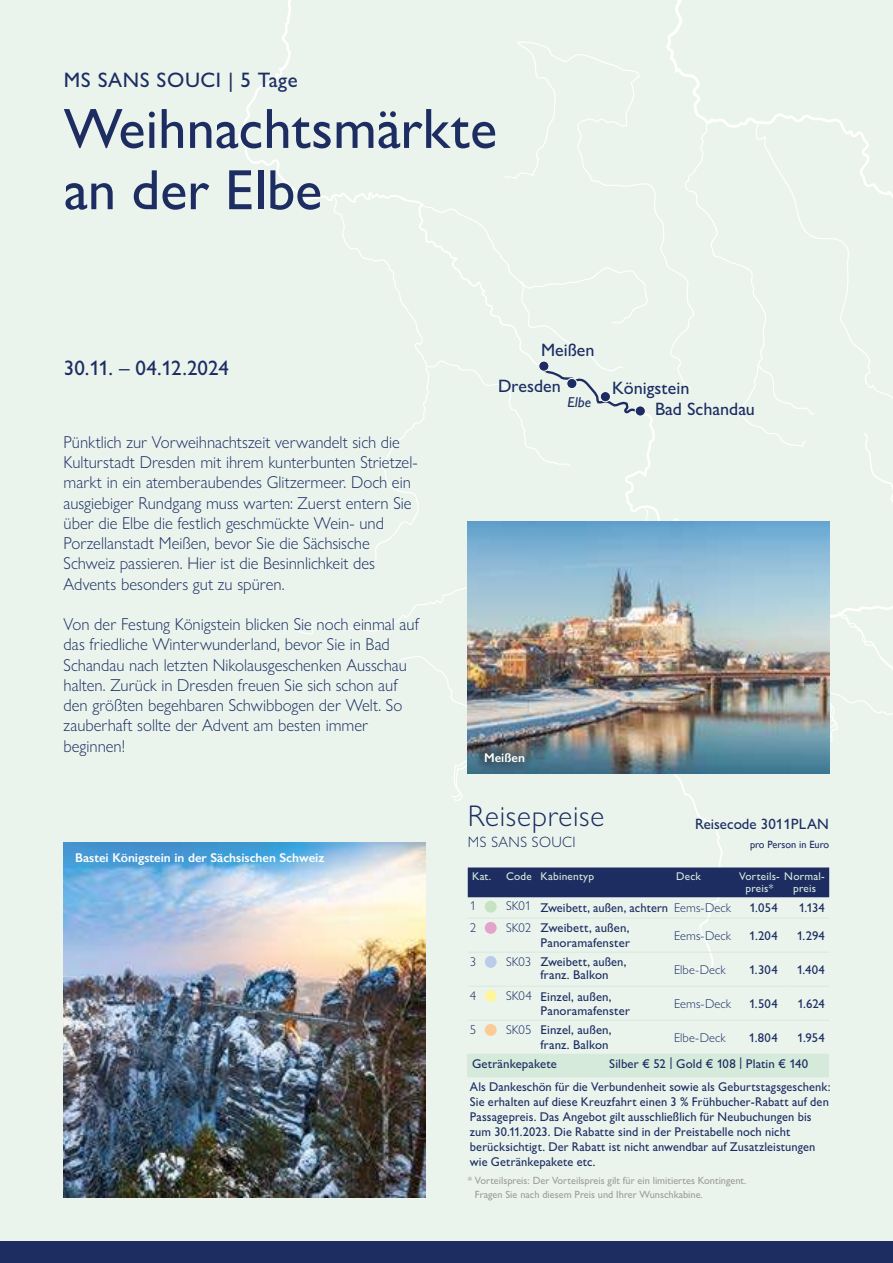
<style>
.page{position:relative;width:893px;height:1263px;background:#fff}
.page>*{position:absolute;margin:0;border:0;box-sizing:border-box;transform-origin:0 0}
.t1{font:500 57px/61.2px "Gill Sans Nova";color:#1d2d62}
.t2{font:300 30px "Gill Sans Nova";letter-spacing:.025em;color:#1d2d62}
.t3{font:500 21px "Gill Sans Nova";color:#1d2d62}
.t4{font:500 21px "Gill Sans Nova";letter-spacing:.025em;color:#1d2d62}
.t5{font:500 18px "Gill Sans Nova";color:#1d2d62}
.t6{font:300 17.25px/20.2px "Gill Sans Nova";color:#1d2d62}
.t7{font:500 15px "Gill Sans Nova";color:#1d2d62}
.t8{font:300 15px "Gill Sans Nova";letter-spacing:.025em;color:#1d2d62}
.t9{font:italic 500 14.4px "Gill Sans Nova";color:#1d2d62}
.t10{font:500 12.75px/15px "Gill Sans Nova";letter-spacing:.01em;color:#1d2d62}
.t11{font:600 12.75px "Gill Sans";color:#fff}
.t12{font:300 12.75px "Gill Sans Nova";letter-spacing:.01em;color:#1d2d62}
.t13{font:500 11.25px/12px "Gill Sans Nova";letter-spacing:.02em;color:#d6eadb}
.t14{font:500 10.5px/13.5px "Gill Sans Nova";color:#9c9c9c}
.t15{font:10.5px "Gill Sans";color:#1d2d62}
.s1{font-weight:300}
</style>
<div class="page">
<div style="left:0;top:0;width:893px;height:1242px;background:#eaf4ed"></div>
<div style="left:290px;top:506px;width:42px;height:129px;background:#eaf4ed"></div>
<div style="left:573px;top:41px;width:24px;height:79px;background:#eaf4ed"></div>
<div style="left:0;top:0;width:573px;height:382px;background:#eaf4ed"></div>
<div style="left:597px;top:0;width:296px;height:120px;background:#eaf4ed"></div>
<div style="left:0;top:1242px;width:893px;height:21px;background:#1d2d62"></div>
<img style="left:64px;top:843px;width:361px;height:355px">
<div style="left:468px;top:1054px;width:361px;height:23px;background:#d6eadb"></div>
<hr style="left:674px;top:986px;width:65px;height:1px;background:#d6eadb">
<hr style="left:536px;top:1020px;width:138px;height:1px;background:#d6eadb">
<hr style="left:674px;top:1020px;width:65px;height:1px;background:#d6eadb">
<svg style="left:332px;top:120px;width:561px;height:856px;background:#d2ddda"></svg>
<hr style="left:502px;top:952px;width:34px;height:1px;background:#d6eadb">
<hr style="left:536px;top:952px;width:138px;height:1px;background:#d6eadb">
<hr style="left:739px;top:952px;width:45px;height:1px;background:#d6eadb">
<hr style="left:784px;top:952px;width:45px;height:1px;background:#d6eadb">
<svg style="left:468px;top:986px;width:34px;height:1px"></svg>
<hr style="left:502px;top:986px;width:34px;height:1px;background:#d6eadb">
<hr style="left:536px;top:986px;width:138px;height:1px;background:#d6eadb">
<hr style="left:739px;top:986px;width:45px;height:1px;background:#d6eadb">
<hr style="left:784px;top:986px;width:45px;height:1px;background:#d6eadb">
<svg style="left:468px;top:1020px;width:34px;height:1px"></svg>
<hr style="left:502px;top:1020px;width:34px;height:1px;background:#d6eadb">
<hr style="left:739px;top:1020px;width:45px;height:1px;background:#d6eadb">
<hr style="left:784px;top:1020px;width:45px;height:1px;background:#d6eadb">
<div style="left:485px;top:901px;width:12px;height:11px;background:#c7e1c3;border-radius:50%"></div>
<div style="left:485px;top:922px;width:12px;height:12px;background:#e1a4ca;border-radius:50%"></div>
<div style="left:485px;top:956px;width:12px;height:12px;background:#bbccea;border-radius:50%"></div>
<div style="left:485px;top:990px;width:12px;height:12px;background:#fff59a;border-radius:50%"></div>
<div style="left:485px;top:1024px;width:12px;height:12px;background:#fbcb97;border-radius:50%"></div>
<p class="t4" style="left:64px;top:71px;width:235px">MS SANS SOUCI | 5 Tage</p>
<h1 class="t1" style="left:64px;top:103px;width:435px">Weihnachtsmärkte an der Elbe</h1>
<p class="t3" style="left:64px;top:360px;width:167px">30.11. – 04.12.2024</p>
<p class="t6" style="left:64px;top:432px;width:356px">Pünktlich zur Vorweihnachtszeit verwandelt sich die Kulturstadt Dresden mit ihrem kunterbunten Strietzel&shy;markt in ein atemberaubendes Glitzermeer. Doch ein ausgiebiger Rundgang muss warten: Zuerst entern Sie über die Elbe die festlich geschmückte Wein- und Porzellanstadt Meißen, bevor Sie die Sächsische Schweiz passieren. Hier ist die Besinnlichkeit des Advents besonders gut zu spüren.</p>
<p class="t6" style="left:64px;top:615px;width:357px">Von der Festung Königstein blicken Sie noch einmal auf das friedliche Winterwunderland, bevor Sie in Bad Schandau nach letzten Nikolausgeschenken Ausschau halten. Zurück in Dresden freuen Sie sich schon auf den größten begehbaren Schwibbogen der Welt. So zauberhaft sollte der Advent am besten immer beginnen!</p>
<p class="t5" style="left:541px;top:343px;width:55px">Meißen</p>
<p class="t5" style="left:498px;top:379px;width:64px">Dresden</p>
<p class="t9" style="left:567px;top:394px;width:25px">Elbe</p>
<p class="t5" style="left:612px;top:381px;width:79px">Königstein</p>
<p class="t5" style="left:655px;top:403px;width:101px">Bad Schandau</p>
<p class="t11" style="left:484px;top:754px;width:42px">Meißen</p>
<p class="t11" style="left:75px;top:853px;width:251px">Bastei Königstein in der Sächsischen Schweiz</p>
<h2 class="t2" style="left:468px;top:801px;width:138px">Reisepreise</h2>
<p class="t8" style="left:468px;top:834px;width:109px">MS SANS SOUCI</p>
<p class="t13" style="left:472px;top:871px;width:21px">Kat.</p>
<p class="t13" style="left:506px;top:871px;width:90px">Code Kabinentyp</p>
<p class="t13" style="left:676px;top:871px;width:26px">Deck</p>
<p class="t13" style="left:745px;top:871px;width:81px;text-indent:-6px">Vorteils- Normal&shy;preis*</p>
<p class="t7" style="left:695px;top:818px;width:135px">Reisecode 3011PLAN</p>
<p class="t15" style="left:750px;top:840px;width:81px">pro Person in Euro</p>
<p class="t13" style="left:793px;top:883px;width:24px">preis</p>
<p class="t12" style="left:470px;top:900px;width:8px">1</p>
<p class="t10" style="left:506px;top:901px;width:227px"><span class="s1">SK01</span> Zweibett, außen, achtern <span class="s1">Eems-Deck</span></p>
<p class="t10" style="left:749px;top:901px;width:30px">1.054</p>
<p class="t10" style="left:799px;top:901px;width:28px">1.134</p>
<p class="t12" style="left:470px;top:921px;width:8px">2</p>
<p class="t10" style="left:506px;top:922px;width:125px;text-align:right"><span class="s1">SK02</span> Zweibett, außen,<br>Panoramafenster</p>
<p class="t12" style="left:674px;top:929px;width:58px">Eems-Deck</p>
<p class="t10" style="left:749px;top:929px;width:30px">1.204</p>
<p class="t10" style="left:797px;top:929px;width:30px">1.294</p>
<p class="t12" style="left:470px;top:955px;width:8px">3</p>
<p class="t10" style="left:541px;top:956px;width:87px;line-height:13.5px;text-indent:-35px"><span class="s1">SK03</span> Zweibett, außen, franz. Balkon</p>
<p class="t12" style="left:674px;top:963px;width:53px">Elbe-Deck</p>
<p class="t10" style="left:749px;top:963px;width:30px">1.304</p>
<p class="t10" style="left:797px;top:963px;width:30px">1.404</p>
<p class="t12" style="left:470px;top:989px;width:8px">4</p>
<p class="t10" style="left:541px;top:991px;width:91px;line-height:13.5px;text-indent:-35px"><span class="s1">SK04</span> Einzel, außen,<br>Panoramafenster</p>
<p class="t12" style="left:674px;top:997px;width:58px">Eems-Deck</p>
<p class="t10" style="left:749px;top:997px;width:30px">1.504</p>
<p class="t10" style="left:797px;top:997px;width:29px">1.624</p>
<p class="t12" style="left:470px;top:1023px;width:8px">5</p>
<p class="t10" style="left:506px;top:1023px;width:107px;text-align:right"><span class="s1">SK05</span> Einzel, außen, franz. Balkon</p>
<p class="t12" style="left:674px;top:1031px;width:53px">Elbe-Deck</p>
<p class="t10" style="left:749px;top:1031px;width:30px">1.804</p>
<p class="t10" style="left:797px;top:1031px;width:29px">1.954</p>
<p class="t10" style="left:472px;top:1057px;width:87px">Getränkepakete</p>
<p class="t10" style="left:609px;top:1057px;width:200px">Silber € 52 | Gold € 108 | Platin € 140</p>
<p class="t10" style="left:470px;top:1080px;width:362px">Als Dankeschön für die Verbundenheit sowie als Geburtstagsgeschenk:<br>Sie erhalten auf diese Kreuzfahrt einen 3 % Frühbucher-Rabatt auf den Passagepreis. Das Angebot gilt ausschließlich für Neubuchungen bis zum 30.11.2023. Die Rabatte sind in der Preistabelle noch nicht berücksichtigt. Der Rabatt ist nicht anwendbar auf Zusatzleistungen wie Getränkepakete etc.</p>
<p class="t14" style="left:475px;top:1175px;width:273px;text-indent:-7px">* Vorteilspreis: Der Vorteilspreis gilt für ein limitiertes Kontingent.<br>Fragen Sie nach diesem Preis und Ihrer Wunschkabine.</p>
</div>
